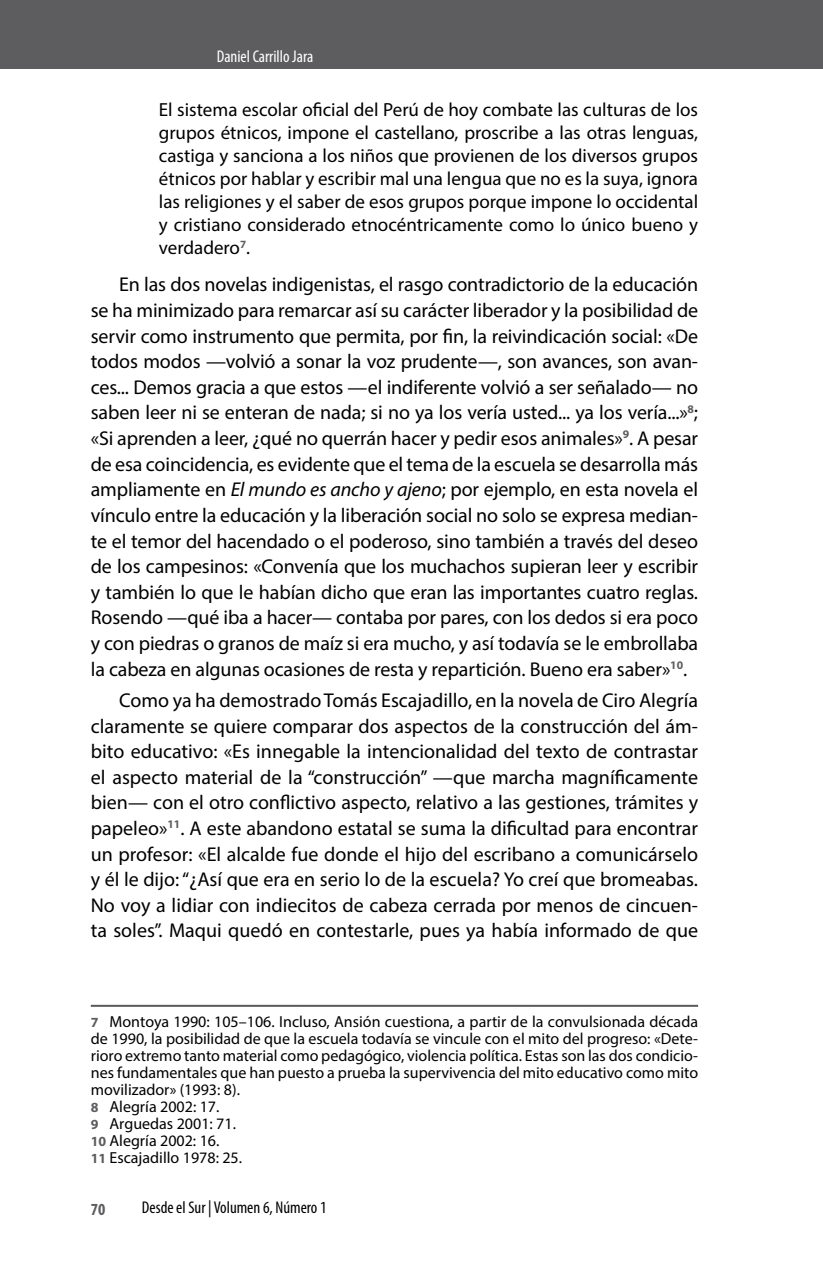
<style>
.page{position:relative;width:823px;height:1265px;background:#fff}
.page>*{position:absolute;margin:0;border:0;box-sizing:border-box;transform-origin:0 0}
.PARRAFOS{font:20px/25.6px "Myriad Pro";letter-spacing:-.005em;color:#000;text-align:justify}
.SUMILLA_PARRAFO{font:19px/23px "Myriad Pro";color:#000;text-align:justify}
.t1{font:condensed 17px "Myriad Pro";color:#000}
.PARRAFOS-2{font:condensed 17px "Myriad Pro";color:#fff}
.t2{font:700 condensed 17px "Myriad Pro";color:#5d5d60}
.NOTA_AL_PIE_SIN_RAYA{font:16px/17px "Myriad Pro";color:#000;text-align:justify}
.s1{font-style:italic}
.s2{font-weight:700;font-size:14px;color:#5d5d60}
</style>
<div class="page">
<div style="left:0;top:0;width:822px;height:68px;background:#5d5d60"></div>
<hr style="left:91px;top:1004px;width:606px;height:2px;background:#58595b">
<p class="PARRAFOS-2" style="left:217px;top:46px;width:98px">Daniel Carrillo Jara</p>
<p class="SUMILLA_PARRAFO" style="left:159px;top:98px;width:540px">El sistema escolar oficial del Perú de hoy combate las culturas de los grupos étnicos, impone el castellano, proscribe a las otras lenguas, castiga y sanciona a los niños que provienen de los diversos grupos étnicos por hablar y escribir mal una lengua que no es la suya, ignora las religiones y el saber de esos grupos porque impone lo occidental y cristiano considerado etnocéntricamente como lo único bueno y verdadero<sup>7</sup>.</p>
<p class="PARRAFOS" style="left:91px;top:271px;width:608px;text-indent:28px">En las dos novelas indigenistas, el rasgo contradictorio de la educación se ha minimizado para remarcar así su carácter liberador y la posibilidad de servir como instrumento que permita, por fin, la reivindicación social: «De todos modos —volvió a sonar la voz prudente—, son avances, son avan&shy;ces... Demos gracia a que estos —el indiferente volvió a ser señalado— no saben leer ni se enteran de nada; si no ya los vería usted... ya los vería...»<sup>8</sup>; «Si aprenden a leer, ¿qué no querrán hacer y pedir esos animales»<sup>9</sup>. A pesar de esa coincidencia, es evidente que el tema de la escuela se desarrolla más ampliamente en <span class="s1">El mundo es ancho y ajeno</span>; por ejemplo, en esta novela el vínculo entre la educación y la liberación social no solo se expresa median&shy;te el temor del hacendado o el poderoso, sino también a través del deseo de los campesinos: «Convenía que los muchachos supieran leer y escribir y también lo que le habían dicho que eran las importantes cuatro reglas.<br>Rosendo —qué iba a hacer— contaba por pares, con los dedos si era poco y con piedras o granos de maíz si era mucho, y así todavía se le embrollaba la cabeza en algunas ocasiones de resta y repartición. Bueno era saber»<sup>10</sup>.</p>
<p class="PARRAFOS" style="left:91px;top:687px;width:608px;text-indent:28px">Como ya ha demostrado Tomás Escajadillo, en la novela de Ciro Alegría claramente se quiere comparar dos aspectos de la construcción del ám&shy;bito educativo: «Es innegable la intencionalidad del texto de contrastar el aspecto material de la “construcción” —que marcha magníficamente bien— con el otro conflictivo aspecto, relativo a las gestiones, trámites y papeleo»<sup>11</sup>. A este abandono estatal se suma la dificultad para encontrar un profesor: «El alcalde fue donde el hijo del escribano a comunicárselo y él le dijo: “¿Así que era en serio lo de la escuela? Yo creí que bromeabas.<br>No voy a lidiar con indiecitos de cabeza cerrada por menos de cincuen&shy;ta soles”. Maqui quedó en contestarle, pues ya había informado de que</p>
<p class="NOTA_AL_PIE_SIN_RAYA" style="left:91px;top:1012px;width:608px"><span class="s2">7</span> Montoya 1990: 105–106. Incluso, Ansión cuestiona, a partir de la convulsionada década de 1990, la posibilidad de que la escuela todavía se vincule con el mito del progreso: «Dete&shy;rioro extremo tanto material como pedagógico, violencia política. Estas son las dos condicio&shy;nes fundamentales que han puesto a prueba la supervivencia del mito educativo como mito movilizador» (1993: 8).</p>
<p class="NOTA_AL_PIE_SIN_RAYA" style="left:91px;top:1097px;width:130px"><span class="s2">8</span> Alegría 2002: 17.</p>
<p class="NOTA_AL_PIE_SIN_RAYA" style="left:91px;top:1114px;width:147px"><span class="s2">9</span> Arguedas 2001: 71.</p>
<p class="NOTA_AL_PIE_SIN_RAYA" style="left:91px;top:1131px;width:130px"><span class="s2">10</span> Alegría 2002: 16.</p>
<p class="NOTA_AL_PIE_SIN_RAYA" style="left:91px;top:1148px;width:153px"><span class="s2">11</span> Escajadillo 1978: 25.</p>
<p class="t2" style="left:91px;top:1198px;width:16px">70</p>
<p class="t1" style="left:142px;top:1196px;width:186px">Desde el Sur | Volumen 6, Número 1</p>
</div>
